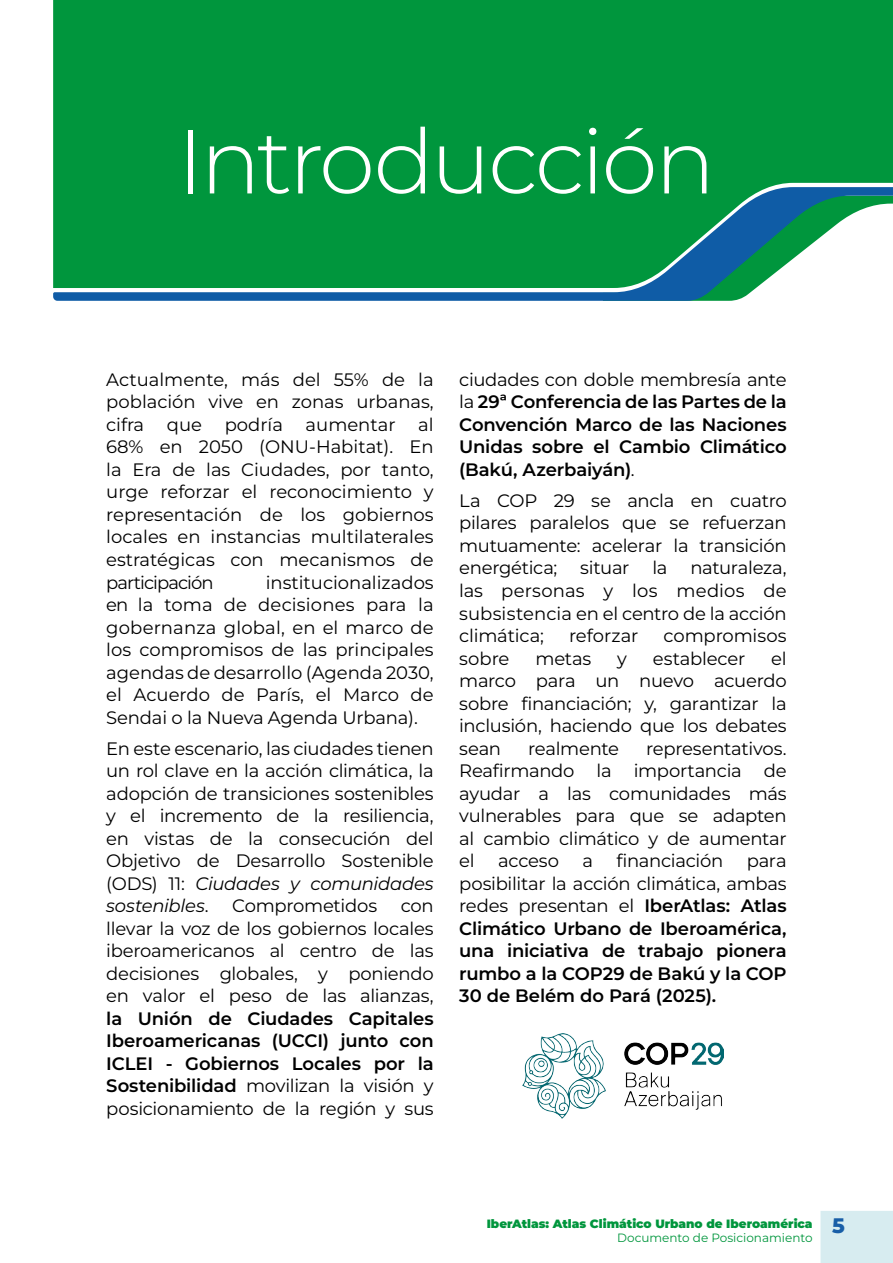
<style>
.page{position:relative;width:893px;height:1263px;background:#fff}
.page>*{position:absolute;margin:0;border:0;box-sizing:border-box;transform-origin:0 0}
.t1{font:300 90px "Montserrat";letter-spacing:-.04em;color:#fff}
.t2{font:18px/22.5px "Montserrat";letter-spacing:-.01em;color:#000;text-align:justify}
.t3{font:600 18px/22.5px "Montserrat";letter-spacing:-.005em;color:#000;text-align:justify}
.t4{font:900 12px/14.4px "Montserrat";color:#00963d}
.s1{font-style:italic}
.s2{font-weight:400}
.s3{font-weight:800;font-size:21px;color:#185ea7}
</style>
<div class="page">
<div style="left:820px;top:1211px;width:73px;height:52px;background:#d7ecf0"></div>
<svg style="left:53px;top:288px;width:703px;height:13px;fill:#0f5ca6"></svg>
<svg style="left:53px;top:0;width:840px;height:288px;background:#089746"></svg>
<img style="left:522px;top:1033px;width:201px;height:85px">
<h1 class="t1" style="left:178px;top:100px;width:539px">Introducción</h1>
<p class="t2" style="left:106px;top:368px;width:329px">Actualmente, más del 55% de la población vive en zonas urbanas, cifra</p>
<p class="t2" style="left:106px;top:413px;width:329px;text-indent:312px">al 68% en 2050 (ONU-Habitat). En la Era de las Ciudades, por tanto, urge reforzar el reconocimiento y representación de los gobiernos locales en instancias multilaterales estratégicas con mecanismos de participación</p>
<p class="t2" style="left:167px;top:413px;width:37px">que</p>
<p class="t2" style="left:225px;top:413px;width:60px">podría</p>
<p class="t2" style="left:306px;top:413px;width:91px">aumentar</p>
<p class="t2" style="left:106px;top:570px;width:329px;text-indent:159px">institucionalizados en la toma de decisiones para la gobernanza global, en el marco de los compromisos de las principales agendas de desarrollo (Agenda 2030, el Acuerdo de París, el Marco de Sendai o la Nueva Agenda Urbana).</p>
<p class="t2" style="left:106px;top:736px;width:329px">En este escenario, las ciudades tienen un rol clave en la acción climática, la adopción de transiciones sostenibles y el incremento de la resiliencia, en vistas de la consecución del Objetivo de Desarrollo Sostenible (ODS) 11: <span class="s1">Ciudades y comunidades sostenibles</span>.</p>
<p class="t2" style="left:232px;top:894px;width:147px">Comprometidos</p>
<p class="t2" style="left:106px;top:894px;width:329px;text-indent:294px">con llevar la voz de los gobiernos locales iberoamericanos al centro de las decisiones globales, y poniendo en valor el peso de las alianzas,</p>
<p class="t3" style="left:106px;top:1006px;width:329px">la Unión de Ciudades Capitales Iberoamericanas (UCCI) junto con ICLEI - Gobiernos Locales por la Sostenibilidad <span class="s2">movilizan la visión y posicionamiento de la región y sus</span></p>
<p class="t3" style="left:459px;top:367px;width:329px"><span class="s2">ciudades con doble membresía ante la</span> 29ª Conferencia de las Partes de la Convención Marco de las Naciones Unidas sobre el Cambio Climático (Bakú, Azerbaiyán)<span class="s2">.</span></p>
<p class="t2" style="left:459px;top:489px;width:329px">La COP 29 se ancla en cuatro pilares paralelos que se refuerzan mutuamente: acelerar la transición energética;</p>
<p class="t2" style="left:459px;top:556px;width:329px;text-indent:231px">naturaleza, las personas y los medios de subsistencia en el centro de la acción climática;</p>
<p class="t2" style="left:580px;top:556px;width:51px">situar</p>
<p class="t2" style="left:652px;top:556px;width:17px">la</p>
<p class="t2" style="left:569px;top:624px;width:71px">reforzar</p>
<p class="t2" style="left:663px;top:624px;width:125px">compromisos</p>
<p class="t2" style="left:459px;top:646px;width:52px">sobre</p>
<p class="t2" style="left:535px;top:646px;width:57px">metas</p>
<p class="t2" style="left:617px;top:646px;width:11px">y</p>
<p class="t2" style="left:653px;top:646px;width:94px">establecer</p>
<p class="t2" style="left:459px;top:646px;width:329px;text-indent:312px">el marco para un nuevo acuerdo sobre financiación; y, garantizar la inclusión, haciendo que los debates sean</p>
<p class="t2" style="left:459px;top:736px;width:329px;text-indent:187px">representativos.<br>Reafirmando la importancia de ayudar a las comunidades más vulnerables para que se adapten al cambio climático y de aumentar el</p>
<p class="t2" style="left:528px;top:736px;width:92px">realmente</p>
<p class="t2" style="left:498px;top:849px;width:63px">acceso</p>
<p class="t2" style="left:582px;top:849px;width:12px">a</p>
<p class="t2" style="left:616px;top:849px;width:108px">financiación</p>
<p class="t3" style="left:459px;top:848px;width:329px;text-indent:287px"><span class="s2">para posibilitar la acción climática, ambas redes presentan el</span> IberAtlas: Atlas Climático Urbano de Iberoamérica, una iniciativa de trabajo pionera rumbo a la COP29 de Bakú y la COP 30 de Belém do Pará (2025).</p>
<p class="t4" style="left:617px;top:1215px;width:229px;text-indent:-130px">IberAtlas: Atlas Climático Urbano de Iberoamérica <span class="s3">5<br></span><span class="s2">Documento de Posicionamiento</span></p>
</div>
